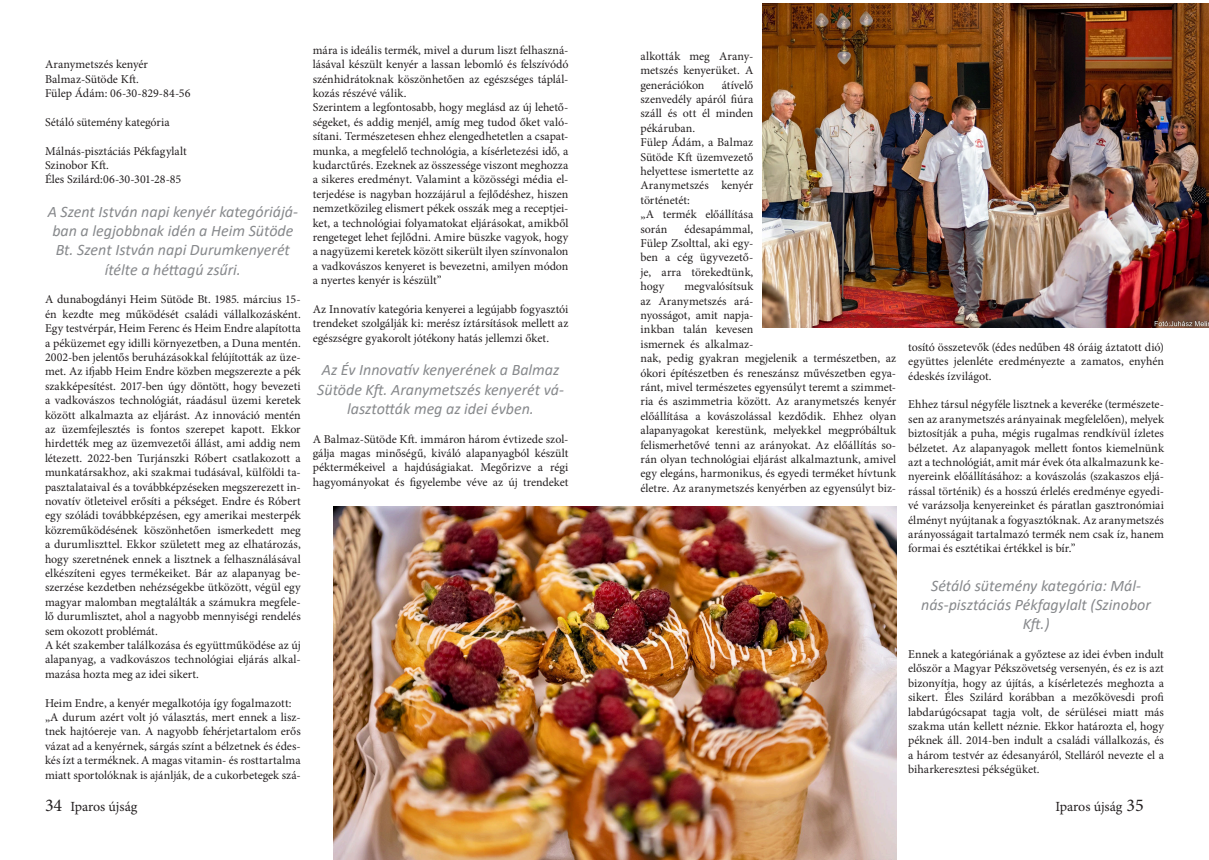
<style>
.page{position:relative;width:1209px;height:860px;background:#fff}
.page>*{position:absolute;margin:0;border:0;box-sizing:border-box;transform-origin:0 0}
.Szöveg_között_kiemel{font:italic 16px/19.2px "Calibri";color:#87898c;text-align:center}
.t1{font:14px "Minion Pro";letter-spacing:-.005em;color:#231f20}
.Cikk{font:12px/14.4px "Minion Pro";color:#231f20;text-align:justify}
.s1{font-size:18px}
</style>
<div class="page">
<img style="left:762px;top:4px;width:447px;height:324px">
<img style="left:333px;top:507px;width:563px;height:353px">
<p class="Cikk" style="left:45px;top:57px;width:104px">Aranymetszés kenyér</p>
<p class="Cikk" style="left:45px;top:72px;width:95px">Balmaz-Sütöde Kft.</p>
<p class="Cikk" style="left:45px;top:86px;width:147px">Fülep Ádám: 06-30-829-84-56</p>
<p class="Cikk" style="left:45px;top:115px;width:126px">Sétáló sütemény kategória</p>
<p class="Cikk" style="left:45px;top:144px;width:143px">Málnás-pisztáciás Pékfagylalt</p>
<p class="Cikk" style="left:45px;top:158px;width:65px">Szinobor Kft.</p>
<p class="Cikk" style="left:45px;top:172px;width:138px">Éles Szilárd:06-30-301-28-85</p>
<p class="Szöveg_között_kiemel" style="left:48px;top:201px;width:252px">A Szent István napi kenyér kategóriájá&shy;ban a legjobbnak idén a Heim Sütöde Bt. Szent István napi Durumkenyerét ítélte a héttagú zsűri.</p>
<p class="Cikk" style="left:45px;top:292px;width:257px">A dunabogdányi Heim Sütöde Bt. 1985. március 15- én kezdte meg működését családi vállalkozásként.<br>Egy testvérpár, Heim Ferenc és Heim Endre alapította a péküzemet egy idilli környezetben, a Duna mentén.<br>2002-ben jelentős beruházásokkal felújították az üze&shy;met. Az ifjabb Heim Endre közben megszerezte a pék szakképesítést. 2017-ben úgy döntött, hogy bevezeti a vadkovászos technológiát, ráadásul üzemi keretek között alkalmazta az eljárást. Az innováció mentén az üzemfejlesztés is fontos szerepet kapott. Ekkor hirdették meg az üzemvezetői állást, ami addig nem létezett. 2022-ben Turjánszki Róbert csatlakozott a munkatársakhoz, aki szakmai tudásával, külföldi ta&shy;pasztalataival és a továbbképzéseken megszerezett in&shy;novatív ötleteivel erősíti a pékséget. Endre és Róbert egy szóládi továbbképzésen, egy amerikai mesterpék közreműködésének köszönhetően ismerkedett meg a durumliszttel. Ekkor született meg az elhatározás, hogy szeretnének ennek a lisztnek a felhasználásával elkészíteni egyes termékeiket. Bár az alapanyag be&shy;szerzése kezdetben nehézségekbe ütközött, végül egy magyar malomban megtalálták a számukra megfele&shy;lő durumlisztet, ahol a nagyobb mennyiségi rendelés sem okozott problémát.</p>
<p class="Cikk" style="left:45px;top:638px;width:257px">A két szakember találkozása és együttműködése az új alapanyag, a vadkovászos technológiai eljárás alkal&shy;mazása hozta meg az idei sikert.</p>
<p class="Cikk" style="left:45px;top:696px;width:248px">Heim Endre, a kenyér megalkotója így fogalmazott:</p>
<p class="Cikk" style="left:45px;top:710px;width:257px">„A durum azért volt jó választás, mert ennek a lisz&shy;tnek hajtóereje van. A nagyobb fehérjetartalom erős vázat ad a kenyérnek, sárgás színt a bélzetnek és édes&shy;kés ízt a terméknek. A magas vitamin- és rosttartalma miatt sportolóknak is ajánlják, de a cukorbetegek szá-</p>
<p class="Cikk" style="left:313px;top:43px;width:257px">mára is ideális termék, mivel a durum liszt felhaszná&shy;lásával készült kenyér a lassan lebomló és felszívódó szénhidrátoknak köszönhetően az egészséges táplál&shy;kozás részévé válik.</p>
<p class="Cikk" style="left:313px;top:100px;width:257px">Szerintem a legfontosabb, hogy meglásd az új lehető&shy;ségeket, és addig menjél, amíg meg tudod őket való&shy;sítani. Természetesen ehhez elengedhetetlen a csapat&shy;munka, a megfelelő technológia, a kísérletezési idő, a kudarctűrés. Ezeknek az összessége viszont meghozza a sikeres eredményt. Valamint a közösségi média el&shy;terjedése is nagyban hozzájárul a fejlődéshez, hiszen nemzetközileg elismert pékek osszák meg a receptjei&shy;ket, a technológiai folyamatokat eljárásokat, amikből rengeteget lehet fejlődni. Amire büszke vagyok, hogy a nagyüzemi keretek között sikerült ilyen színvonalon a vadkovászos kenyeret is bevezetni, amilyen módon a nyertes kenyér is készült”</p>
<p class="Cikk" style="left:313px;top:302px;width:257px">Az Innovatív kategória kenyerei a legújabb fogyasztói trendeket szolgálják ki: merész íztársítások mellett az egészségre gyakorolt jótékony hatás jellemzi őket.</p>
<p class="Szöveg_között_kiemel" style="left:317px;top:360px;width:248px">Az Év Innovatív kenyerének a Balmaz<br>Sütöde Kft. Aranymetszés kenyerét vá&shy;lasztották meg az idei évben.</p>
<p class="Cikk" style="left:313px;top:432px;width:257px">A Balmaz-Sütöde Kft. immáron három évtizede szol&shy;gálja magas minőségű, kiváló alapanyagból készült péktermékeivel a hajdúságiakat. Megőrizve a régi hagyományokat és figyelembe véve az új trendeket</p>
<p class="Cikk" style="left:640px;top:49px;width:114px">alkották meg Arany&shy;metszés kenyerüket. A generációkon</p>
<p class="Cikk" style="left:640px;top:78px;width:114px;text-indent:81px">átívelő szenvedély apáról fiúra száll és ott él minden pékáruban.</p>
<p class="Cikk" style="left:640px;top:135px;width:114px">Fülep Ádám, a Balmaz Sütöde Kft üzemvezető helyettese ismertette az Aranymetszés kenyér történetét:</p>
<p class="Cikk" style="left:640px;top:207px;width:114px">„A termék előállítása során</p>
<p class="Cikk" style="left:640px;top:222px;width:114px;text-indent:44px">édesapámmal, Fülep Zsolttal, aki egy&shy;ben a cég ügyvezető&shy;je, arra törekedtünk, hogy</p>
<p class="Cikk" style="left:640px;top:279px;width:257px;text-align:left;text-indent:44px">megvalósítsuk<br>az Aranymetszés ará-<br>nyosságot, amit napja-<br>inkban talán kevesen<br>ismernek és alkalmaz-<br>nak, pedig gyakran megjelenik a természetben, az ókori építészetben és reneszánsz művészetben egya&shy;ránt, mivel természetes egyensúlyt teremt a szimmet&shy;ria és aszimmetria között. Az aranymetszés kenyér előállítása a kovászolással kezdődik. Ehhez olyan alapanyagokat kerestünk, melyekkel megpróbáltuk felismerhetővé tenni az arányokat. Az előállítás so&shy;rán olyan technológiai eljárást alkalmaztunk, amivel egy elegáns, harmonikus, és egyedi terméket hívtunk életre. Az aranymetszés kenyérben az egyensúlyt biz-</p>
<p class="Cikk" style="left:908px;top:340px;width:257px">tosító összetevők (édes nedűben 48 óráig áztatott dió) együttes jelenléte eredményezte a zamatos, enyhén édeskés ízvilágot.</p>
<p class="Cikk" style="left:908px;top:397px;width:257px">Ehhez társul négyféle lisztnek a keveréke (természete&shy;sen az aranymetszés arányainak megfelelően), melyek biztosítják a puha, mégis rugalmas rendkívül ízletes bélzetet. Az alapanyagok mellett fontos kiemelnünk azt a technológiát, amit már évek óta alkalmazunk ke&shy;nyereink előállításához: a kovászolás (szakaszos eljá&shy;rással történik) és a hosszú érlelés eredménye egyedi&shy;vé varázsolja kenyereinket és páratlan gasztronómiai élményt nyújtanak a fogyasztóknak. Az aranymetszés arányosságait tartalmazó termék nem csak íz, hanem formai és esztétikai értékkel is bír.”</p>
<p class="Szöveg_között_kiemel" style="left:921px;top:575px;width:231px">Sétáló sütemény kategória: Mál&shy;nás-pisztáciás Pékfagylalt (Szinobor<br>Kft.)</p>
<p class="Cikk" style="left:908px;top:647px;width:257px">Ennek a kategóriának a győztese az idei évben indult először a Magyar Pékszövetség versenyén, és ez is azt bizonyítja, hogy az újítás, a kísérletezés meghozta a sikert. Éles Szilárd korábban a mezőkövesdi profi labdarúgócsapat tagja volt, de sérülései miatt más szakma után kellett néznie. Ekkor határozta el, hogy péknek áll. 2014-ben indult a családi vállalkozás, és a három testvér az édesanyáról, Stelláról nevezte el a biharkeresztesi pékségüket.</p>
<p class="t1" style="left:45px;top:797px;width:94px"><span class="s1">34</span> Iparos újság</p>
<p class="t1" style="left:1055px;top:797px;width:90px">Iparos újság <span class="s1">35</span></p>
</div>
